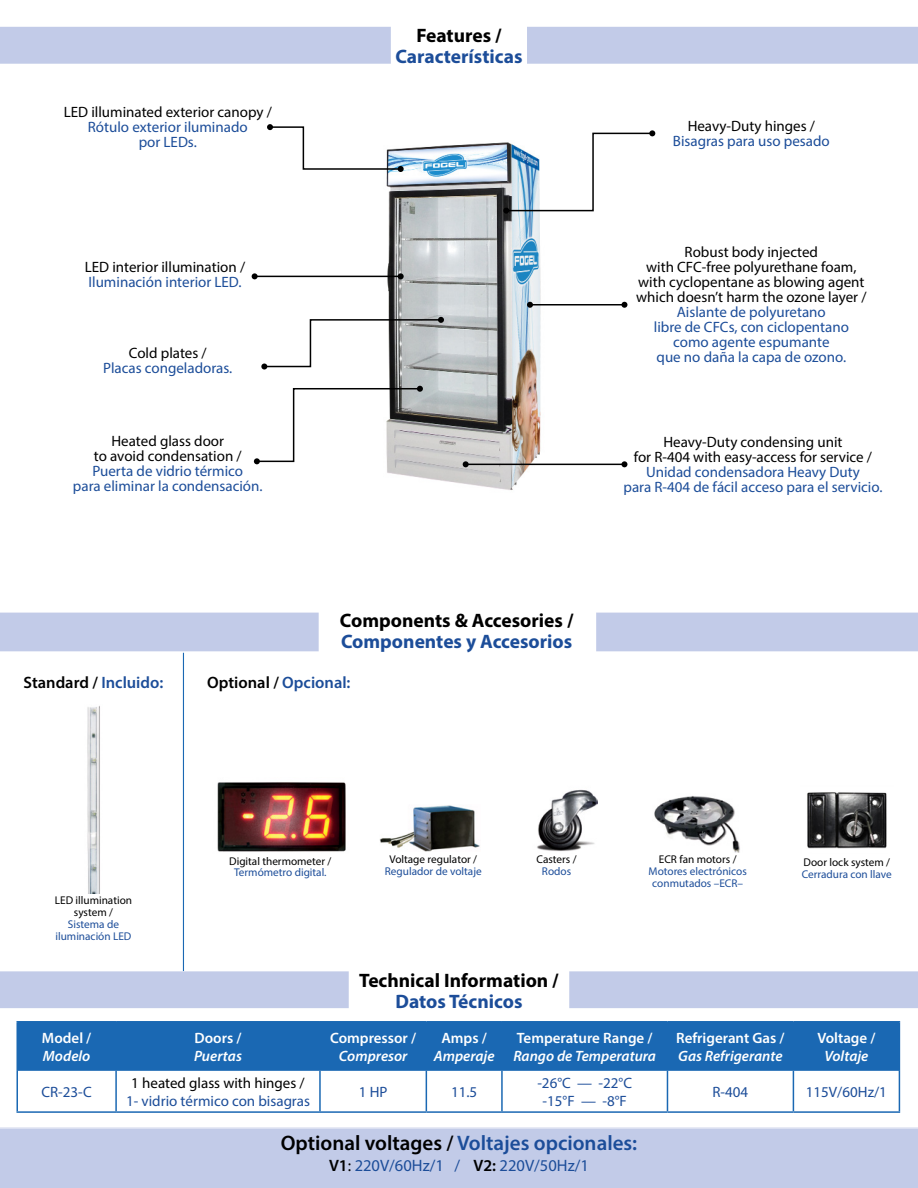
<style>
.page{position:relative;width:918px;height:1188px;background:#fff}
.page>*{position:absolute;margin:0;border:0;box-sizing:border-box;transform-origin:0 0}
.ingles{font:600 21px "Myriad Pro";color:#1c4d99}
.t1{font:700 19.5px "Myriad Pro";color:#000}
.t2{font:700 19.5px "Myriad Pro";color:#1c4d99}
.negras{font:600 16.5px "Myriad Pro";color:#000}
.ingles-2{font:16.5px "Myriad Pro";color:#1c4d99}
.negras-2{font:15px "Myriad Pro";color:#1c4d99}
.negras-3{font:15px "Myriad Pro";color:#000}
.t3{font:italic 600 15px/18px "Myriad Pro";color:#fff}
.t4{font:600 15px/18px "Myriad Pro";color:#fff}
.negras-4{font:11.25px/12px "Myriad Pro";color:#1c4d99;text-align:center}
.negras-5{font:11.25px/12px "Myriad Pro";color:#000;text-align:center}
.s1{color:#1c4d99}
.s2{font-style:normal}
.s3{font-style:italic}
.s4{color:#000}
.s5{font-weight:600;color:#000}
</style>
<div class="page">
<div style="left:0;top:1128px;width:918px;height:60px;background:#c2cbe8"></div>
<img style="left:376px;top:142px;width:172px;height:348px">
<div style="left:0;top:26px;width:918px;height:38px;background:#c2cbe8"></div>
<div style="left:0;top:970px;width:918px;height:38px;background:#c2cbe8"></div>
<div style="left:349px;top:970px;width:220px;height:51px;background:#fff"></div>
<div style="left:18px;top:1023px;width:881px;height:48px;background:#1a68b3"></div>
<hr style="left:16px;top:1021px;width:100px;height:2px;background:#1a68b3">
<hr style="left:16px;top:1023px;width:2px;height:48px;background:#1a68b3">
<hr style="left:116px;top:1021px;width:204px;height:2px;background:#1a68b3">
<hr style="left:320px;top:1021px;width:106px;height:2px;background:#1a68b3">
<hr style="left:426px;top:1021px;width:76px;height:2px;background:#1a68b3">
<hr style="left:502px;top:1021px;width:165px;height:2px;background:#1a68b3">
<hr style="left:667px;top:1021px;width:126px;height:2px;background:#1a68b3">
<hr style="left:793px;top:1021px;width:107px;height:2px;background:#1a68b3">
<hr style="left:899px;top:1023px;width:1px;height:48px;background:#1a68b3">
<hr style="left:16px;top:1071px;width:2px;height:40px;background:#1a68b3">
<hr style="left:115px;top:1071px;width:2px;height:40px;background:#1a68b3">
<hr style="left:319px;top:1071px;width:2px;height:40px;background:#1a68b3">
<hr style="left:426px;top:1071px;width:1px;height:40px;background:#1a68b3">
<hr style="left:501px;top:1071px;width:2px;height:40px;background:#1a68b3">
<hr style="left:667px;top:1071px;width:1px;height:40px;background:#1a68b3">
<hr style="left:793px;top:1071px;width:1px;height:40px;background:#1a68b3">
<hr style="left:899px;top:1071px;width:1px;height:40px;background:#1a68b3">
<hr style="left:16px;top:1111px;width:100px;height:2px;background:#1a68b3">
<hr style="left:116px;top:1111px;width:204px;height:2px;background:#1a68b3">
<hr style="left:320px;top:1111px;width:106px;height:2px;background:#1a68b3">
<hr style="left:426px;top:1111px;width:76px;height:2px;background:#1a68b3">
<hr style="left:502px;top:1111px;width:165px;height:2px;background:#1a68b3">
<hr style="left:667px;top:1111px;width:126px;height:2px;background:#1a68b3">
<hr style="left:793px;top:1111px;width:107px;height:2px;background:#1a68b3">
<svg style="left:267px;top:124px;width:137px;height:48px"></svg>
<svg style="left:254px;top:386px;width:169px;height:78px"></svg>
<svg style="left:503px;top:130px;width:152px;height:84px"></svg>
<div style="left:391px;top:23px;width:136px;height:50px;background:#fff"></div>
<div style="left:0;top:612px;width:918px;height:40px;background:#c2cbe8"></div>
<div style="left:319px;top:608px;width:277px;height:50px;background:#fff"></div>
<svg style="left:261px;top:317px;width:183px;height:53px"></svg>
<hr style="left:466px;top:464px;width:158px;height:1px;background:#000">
<svg style="left:621px;top:461px;width:6px;height:6px"></svg>
<svg style="left:463px;top:461px;width:6px;height:6px"></svg>
<hr style="left:530px;top:304px;width:94px;height:2px;background:#000">
<svg style="left:621px;top:302px;width:6px;height:6px"></svg>
<svg style="left:527px;top:302px;width:6px;height:6px"></svg>
<hr style="left:255px;top:276px;width:146px;height:1px;background:#000">
<svg style="left:398px;top:273px;width:6px;height:6px"></svg>
<svg style="left:252px;top:273px;width:6px;height:6px"></svg>
<hr style="left:183px;top:653px;width:1px;height:318px;background:#1a68b3">
<img style="left:87px;top:705px;width:13px;height:189px">
<img style="left:217px;top:782px;width:129px;height:70px">
<img style="left:654px;top:796px;width:86px;height:56px">
<img style="left:380px;top:805px;width:100px;height:46px">
<img style="left:807px;top:792px;width:80px;height:57px">
<img style="left:537px;top:789px;width:60px;height:62px">
<p class="negras-3" style="left:64px;top:103px;width:210px">LED illuminated exterior canopy /</p>
<p class="negras-2" style="left:88px;top:118px;width:161px">Rótulo exterior iluminado</p>
<p class="negras-2" style="left:139px;top:133px;width:60px">por LEDs.</p>
<p class="negras-3" style="left:85px;top:258px;width:162px">LED interior illumination /</p>
<p class="negras-2" style="left:88px;top:273px;width:155px">Iluminación interior LED.</p>
<p class="negras-3" style="left:129px;top:344px;width:79px">Cold plates /</p>
<p class="negras-2" style="left:103px;top:359px;width:131px">Placas congeladoras.</p>
<p class="negras-3" style="left:112px;top:431px;width:114px">Heated glass door</p>
<p class="negras-3" style="left:94px;top:446px;width:149px">to avoid condensation /</p>
<p class="negras-2" style="left:92px;top:461px;width:152px">Puerta de vidrio térmico</p>
<p class="negras-2" style="left:73px;top:476px;width:191px">para eliminar la condensación.</p>
<p class="t1" style="left:416px;top:22px;width:87px">Features /</p>
<p class="t2" style="left:395px;top:43px;width:129px">Características</p>
<p class="t1" style="left:340px;top:608px;width:235px">Components &amp; Accesories /</p>
<p class="t2" style="left:341px;top:629px;width:233px">Componentes y Accesorios</p>
<p class="negras" style="left:24px;top:672px;width:141px">Standard / <span class="s1">Incluido:</span></p>
<p class="negras" style="left:207px;top:672px;width:145px">Optional / <span class="s1">Opcional:</span></p>
<p class="negras-3" style="left:688px;top:116px;width:129px">Heavy-Duty hinges /</p>
<p class="negras-2" style="left:673px;top:131px;width:158px">Bisagras para uso pesado</p>
<p class="negras-3" style="left:685px;top:243px;width:135px">Robust body injected</p>
<p class="negras-3" style="left:646px;top:258px;width:212px">with CFC-free polyurethane foam,</p>
<p class="negras-3" style="left:638px;top:273px;width:228px">with cyclopentane as blowing agent</p>
<p class="negras-3" style="left:636px;top:288px;width:232px">which doesn’t harm the ozone layer /</p>
<p class="negras-2" style="left:677px;top:303px;width:151px">Aislante de polyuretano</p>
<p class="negras-2" style="left:654px;top:318px;width:197px">libre de CFCs, con ciclopentano</p>
<p class="negras-2" style="left:673px;top:333px;width:158px">como agente espumante</p>
<p class="negras-2" style="left:657px;top:348px;width:191px">que no daña la capa de ozono.</p>
<p class="negras-3" style="left:664px;top:433px;width:180px">Heavy-Duty condensing unit</p>
<p class="negras-3" style="left:634px;top:448px;width:240px">for R-404 with easy-access for service /</p>
<p class="negras-2" style="left:646px;top:463px;width:215px">Unidad condensadora Heavy Duty</p>
<p class="negras-2" style="left:624px;top:478px;width:260px">para R-404 de fácil acceso para el servicio.</p>
<p class="negras-5" style="left:55px;top:894px;width:79px">LED illumination system /</p>
<p class="negras-4" style="left:55px;top:918px;width:77px">Sistema de iluminación LED</p>
<p class="negras-5" style="left:229px;top:855px;width:104px">Digital thermometer /</p>
<p class="negras-4" style="left:234px;top:866px;width:94px">Termómetro digital.</p>
<p class="negras-5" style="left:389px;top:853px;width:89px">Voltage regulator /</p>
<p class="negras-4" style="left:385px;top:865px;width:98px">Regulador de voltaje</p>
<p class="negras-5" style="left:537px;top:853px;width:41px">Casters /</p>
<p class="negras-4" style="left:542px;top:865px;width:31px">Rodos</p>
<p class="t1" style="left:359px;top:968px;width:201px">Technical Information /</p>
<p class="t2" style="left:396px;top:989px;width:128px">Datos Técnicos</p>
<p class="negras-5" style="left:659px;top:853px;width:79px">ECR fan motors /</p>
<p class="negras-4" style="left:649px;top:865px;width:100px">Motores electrónicos conmutados –ECR–</p>
<p class="negras-5" style="left:804px;top:856px;width:88px">Door lock system /</p>
<p class="negras-4" style="left:802px;top:868px;width:92px">Cerradura con llave</p>
<p class="t4" style="left:42px;top:1029px;width:51px">Model /</p>
<p class="t3" style="left:43px;top:1047px;width:49px">Modelo</p>
<p class="negras-2" style="left:42px;top:1083px;width:52px">CR-23-C</p>
<p class="t4" style="left:195px;top:1029px;width:48px">Doors /</p>
<p class="t3" style="left:194px;top:1047px;width:49px">Puertas</p>
<p class="negras-3" style="left:131px;top:1074px;width:175px">1 heated glass with hinges /</p>
<p class="negras-2" style="left:126px;top:1092px;width:185px">1- vidrio térmico con bisagras</p>
<p class="t4" style="left:330px;top:1029px;width:87px">Compressor /</p>
<p class="t3" style="left:339px;top:1047px;width:70px">Compresor</p>
<p class="t4" style="left:441px;top:1029px;width:47px">Amps /</p>
<p class="t3" style="left:434px;top:1047px;width:62px">Amperaje</p>
<p class="t3" style="left:513px;top:1029px;width:144px"><span class="s2">Temperature Range /<br></span>Rango de Temperatura</p>
<p class="t4" style="left:676px;top:1029px;width:110px">Refrigerant Gas /<br><span class="s3">Gas Refrigerante</span></p>
<p class="t4" style="left:817px;top:1029px;width:60px">Voltage /</p>
<p class="t3" style="left:824px;top:1047px;width:46px">Voltaje</p>
<p class="negras-2" style="left:359px;top:1083px;width:30px">1 HP</p>
<p class="negras-2" style="left:451px;top:1083px;width:28px">11.5</p>
<p class="negras-2" style="left:537px;top:1074px;width:96px">-26°C — -22°C</p>
<p class="negras-2" style="left:543px;top:1092px;width:86px">-15°F — -8°F</p>
<p class="negras-2" style="left:713px;top:1083px;width:37px">R-404</p>
<p class="negras-2" style="left:806px;top:1083px;width:83px">115V/60Hz/1</p>
<p class="ingles" style="left:281px;top:1130px;width:358px"><span class="s4">Optional voltages /</span> Voltajes opcionales:</p>
<p class="ingles-2" style="left:329px;top:1155px;width:261px"><span class="s5">V1</span><span class="s4">:</span> 220V/60Hz/1 / <span class="s5">V2:</span> 220V/50Hz/1</p>
</div>
